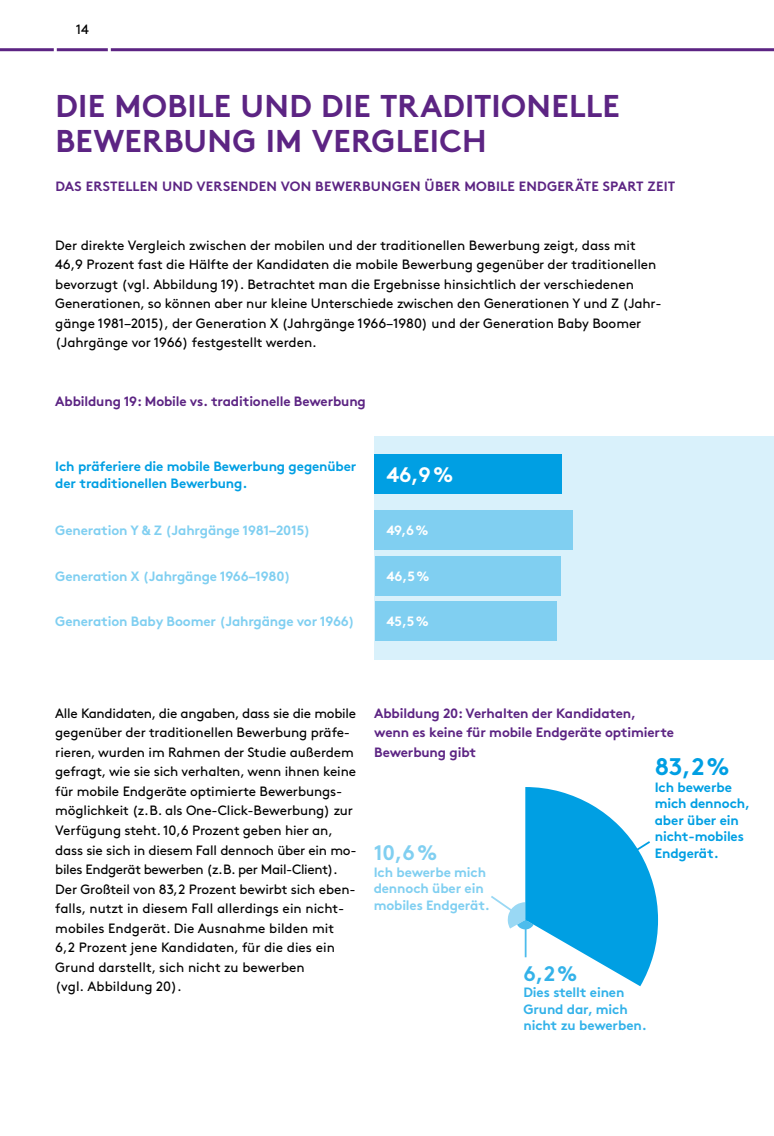
<style>
.page{position:relative;width:774px;height:1136px;background:#fff}
.page>*{position:absolute;margin:0;border:0;box-sizing:border-box;transform-origin:0 0}
.t1{font:700 31.5px/34.5px "Brown Std";letter-spacing:.01em;color:#5c2483}
.t2{font:700 24px "Brown Std";color:#009fe3}
.t3{font:700 21px "Brown Std";color:#fff}
.t4{font:700 21px "Brown Std";color:#80cff1}
.t5{font:700 21px "Brown Std";color:#33b2e9}
.t6{font:13.5px/19.5px "Brown Std";letter-spacing:-.01em;color:#000}
.t7{font:700 13.5px/16.5px "Brown Std";letter-spacing:-.01em;color:#80cff1}
.t8{font:700 13.5px/19.5px "Brown Std";letter-spacing:-.01em;color:#5c2483}
.t9{font:700 13.5px/16.5px "Brown Std";letter-spacing:-.01em;color:#009fe3}
.t10{font:700 13.5px "Brown Std";letter-spacing:.02em;color:#5c2483}
.t11{font:700 13.5px/16.5px "Brown Std";letter-spacing:-.01em;color:#33b2e9}
.t12{font:700 13.5px "Brown Std";color:#fff}
</style>
<div class="page">
<hr style="left:0;top:48px;width:774px;height:3px;background:#5c2483">
<hr style="left:54px;top:32px;width:3px;height:33px;background:#fff">
<hr style="left:108px;top:32px;width:3px;height:33px;background:#fff">
<div style="left:375px;top:436px;width:399px;height:223px;background:#d9f1fb"></div>
<div style="left:375px;top:511px;width:198px;height:39px;background:#80cff1"></div>
<div style="left:375px;top:556px;width:185px;height:39px;background:#80cff1"></div>
<div style="left:375px;top:601px;width:181px;height:39px;background:#80cff1"></div>
<div style="left:375px;top:455px;width:187px;height:39px;background:#009fe3"></div>
<svg style="left:491px;top:787px;width:167px;height:199px"></svg>
<hr style="left:525px;top:925px;width:1px;height:32px;background:#4dbcec">
<p class="t6" style="left:76px;top:20px;width:15px">14</p>
<h1 class="t1" style="left:55px;top:89px;width:566px">DIE MOBILE UND DIE TRADITIONELLE<br>BEWERBUNG IM VERGLEICH</h1>
<p class="t10" style="left:55px;top:178px;width:621px">DAS ERSTELLEN UND VERSENDEN VON BEWERBUNGEN ÜBER MOBILE ENDGERÄTE SPART ZEIT</p>
<p class="t6" style="left:55px;top:235px;width:608px">Der direkte Vergleich zwischen der mobilen und der traditionellen Bewerbung zeigt, dass mit 46,9 Prozent fast die Hälfte der Kandidaten die mobile Bewerbung gegenüber der traditionellen bevorzugt (vgl. Abbildung 19). Betrachtet man die Ergebnisse hinsichtlich der verschiedenen Generationen, so können aber nur kleine Unterschiede zwischen den Generationen Y und Z (Jahr&shy;gänge 1981–2015), der Generation X (Jahrgänge 1966–1980) und der Generation Baby Boomer (Jahrgänge vor 1966) festgestellt werden.</p>
<p class="t8" style="left:55px;top:391px;width:312px">Abbildung 19: Mobile vs. traditionelle Bewerbung</p>
<p class="t9" style="left:55px;top:458px;width:303px">Ich präferiere die mobile Bewerbung gegenüber der traditionellen Bewerbung.</p>
<p class="t7" style="left:55px;top:522px;width:257px">Generation Y &amp; Z (Jahrgänge 1981–2015)</p>
<p class="t7" style="left:55px;top:567px;width:237px">Generation X (Jahrgänge 1966–1980)</p>
<p class="t7" style="left:55px;top:613px;width:301px">Generation Baby Boomer (Jahrgänge vor 1966)</p>
<h3 class="t3" style="left:386px;top:462px;width:68px">46,9%</h3>
<p class="t12" style="left:386px;top:522px;width:44px">49,6%</p>
<p class="t12" style="left:386px;top:568px;width:44px">46,5 %</p>
<p class="t12" style="left:386px;top:613px;width:44px">45,5%</p>
<p class="t6" style="left:55px;top:703px;width:303px">Alle Kandidaten, die angaben, dass sie die mobile gegenüber der traditionellen Bewerbung präfe&shy;rieren, wurden im Rahmen der Studie außerdem gefragt, wie sie sich verhalten, wenn ihnen keine für mobile Endgeräte optimierte Bewerbungs&shy;möglichkeit (z.B. als One-Click-Bewerbung) zur Verfügung steht. 10,6 Prozent geben hier an, dass sie sich in diesem Fall dennoch über ein mo&shy;biles Endgerät bewerben (z.B. per Mail-Client).<br>Der Großteil von 83,2 Prozent bewirbt sich eben&shy;falls, nutzt in diesem Fall allerdings ein nicht&shy;mobiles Endgerät. Die Ausnahme bilden mit 6,2 Prozent jene Kandidaten, für die dies ein Grund darstellt, sich nicht zu bewerben<br>(vgl. Abbildung 20).</p>
<p class="t8" style="left:374px;top:703px;width:301px">Abbildung 20: Verhalten der Kandidaten, wenn es keine für mobile Endgeräte optimierte<br>Bewerbung gibt</p>
<h2 class="t2" style="left:655px;top:752px;width:76px">83,2%</h2>
<p class="t9" style="left:655px;top:778px;width:97px">Ich bewerbe mich dennoch, aber über ein nicht-mobiles</p>
<h3 class="t4" style="left:374px;top:839px;width:65px">10,6%</h3>
<p class="t9" style="left:655px;top:844px;width:65px">Endgerät.</p>
<p class="t7" style="left:374px;top:863px;width:118px">Ich bewerbe mich dennoch über ein mobiles Endgerät.</p>
<h3 class="t5" style="left:523px;top:960px;width:55px">6,2%</h3>
<p class="t11" style="left:523px;top:984px;width:125px">Dies stellt einen<br>Grund dar, mich nicht zu bewerben.</p>
</div>
